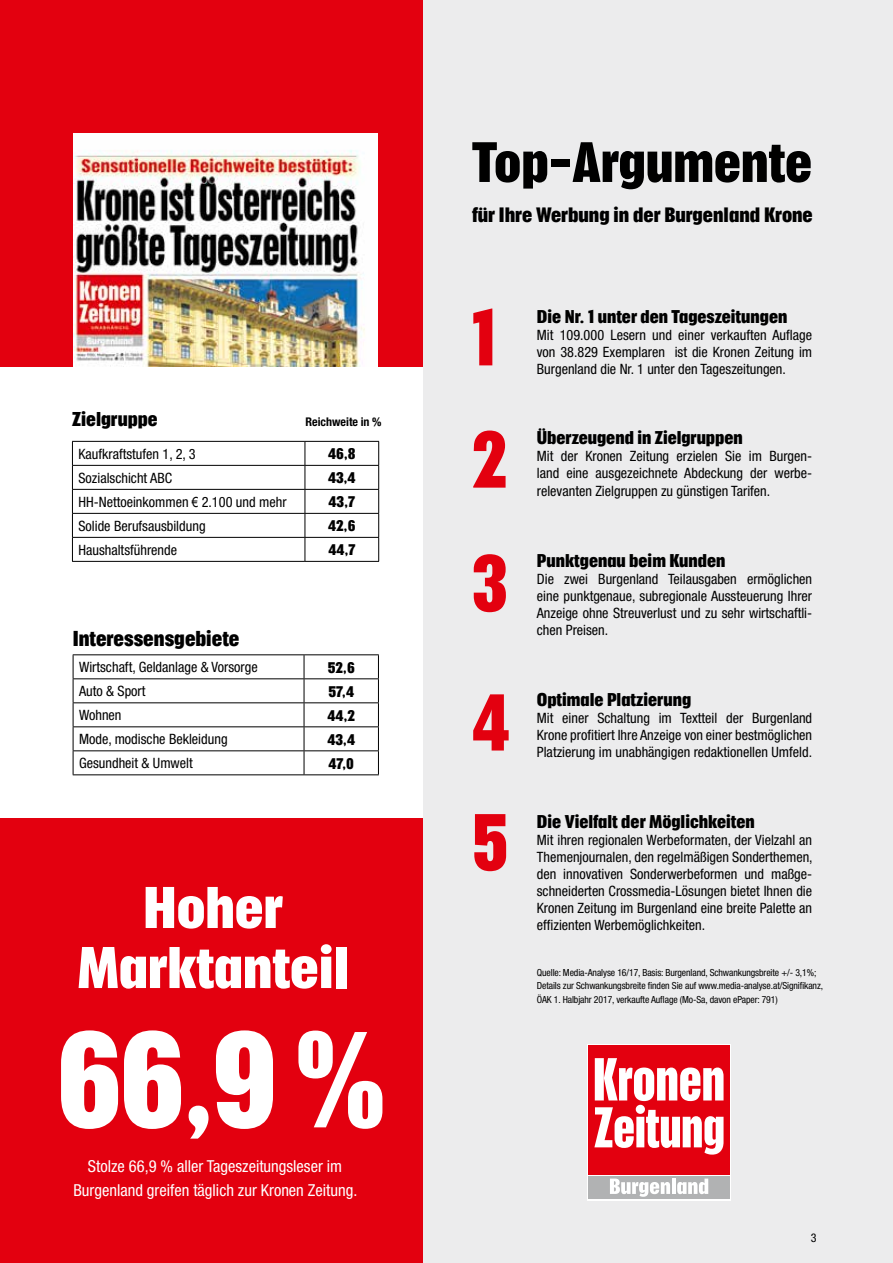
<style>
.page{position:relative;width:893px;height:1263px;background:#fff}
.page>*{position:absolute;margin:0;border:0;box-sizing:border-box;transform-origin:0 0}
.t1{font:700 condensed 132.45px "Placard";color:#fff}
.t2{font:700 condensed 78px/123px "Placard";color:#e3000f;scale:.9 1}
.t3{font:700 condensed 57px/60px "Placard";color:#fff;text-align:center}
.t4{font:700 condensed 55.2px "Placard";color:#000}
.t5{font:700 condensed 21px "Placard";color:#000}
.t6{font:700 condensed 20.25px "Placard";color:#000}
.t7{font:700 condensed 19.5px "Placard";color:#000}
.t8{font:700 condensed 18px "Placard";color:#000}
.t9{font:condensed 16.5px/24px "Helvetica Neue";color:#fff;text-align:center}
.t10{font:700 condensed 15px "Placard";color:#000}
.t11{font:condensed 14.25px/17.1px "Helvetica Neue";color:#000;text-align:justify}
.t12{font:700 condensed 12px "Helvetica Neue";color:#000}
.t13{font:condensed 12px "Helvetica Neue";color:#000}
.t14{font:condensed 9.75px/13.5px "Helvetica Neue";letter-spacing:-.01em;color:#000}
.s1{font-family:"Arial Narrow";font-stretch:normal}
</style>
<div class="page">
<div style="left:5px;top:0;width:888px;height:1263px;background:#ececed"></div>
<div style="left:0;top:0;width:422px;height:1263px;background:#e3000f"></div>
<img style="left:73px;top:134px;width:304px;height:233px">
<div style="left:0;top:367px;width:422px;height:450px;background:#fff"></div>
<hr style="left:305px;top:441px;width:74px;height:1px;background:#000">
<hr style="left:305px;top:465px;width:74px;height:1px;background:#000">
<hr style="left:305px;top:489px;width:74px;height:1px;background:#000">
<hr style="left:305px;top:513px;width:74px;height:1px;background:#000">
<hr style="left:305px;top:537px;width:74px;height:1px;background:#000">
<svg style="left:72px;top:440px;width:289px;height:121px"></svg>
<svg style="left:378px;top:442px;width:1px;height:119px"></svg>
<hr style="left:72px;top:561px;width:233px;height:1px;background:#000">
<hr style="left:305px;top:561px;width:74px;height:1px;background:#000">
<hr style="left:73px;top:654px;width:231px;height:1px;background:#000">
<hr style="left:304px;top:654px;width:75px;height:1px;background:#000">
<hr style="left:73px;top:678px;width:231px;height:1px;background:#000">
<hr style="left:304px;top:678px;width:75px;height:1px;background:#000">
<hr style="left:73px;top:702px;width:231px;height:1px;background:#000">
<hr style="left:304px;top:702px;width:75px;height:1px;background:#000">
<hr style="left:73px;top:726px;width:231px;height:1px;background:#000">
<hr style="left:304px;top:726px;width:75px;height:1px;background:#000">
<hr style="left:73px;top:750px;width:231px;height:1px;background:#000">
<svg style="left:73px;top:655px;width:1px;height:119px"></svg>
<hr style="left:304px;top:750px;width:75px;height:1px;background:#000">
<svg style="left:304px;top:655px;width:1px;height:119px"></svg>
<svg style="left:378px;top:655px;width:1px;height:119px"></svg>
<hr style="left:73px;top:774px;width:231px;height:1px;background:#000">
<hr style="left:304px;top:774px;width:75px;height:1px;background:#000">
<div style="left:587px;top:1044px;width:144px;height:156px;background:linear-gradient(to right,#e3000f,#e3000f)"></div>
<div style="left:589px;top:1045px;width:141px;height:129px;background:#e3000f"></div>
<svg style="left:594px;top:1058px;width:129px;height:96px"></svg>
<div style="left:589px;top:1176px;width:141px;height:23px;background:#b1b2b3"></div>
<svg style="left:610px;top:1178px;width:60px;height:19px"></svg>
<hr style="left:672px;top:1178px;width:4px;height:16px;background:#fff">
<svg style="left:677px;top:1178px;width:31px;height:16px"></svg>
<h3 class="t7" style="left:72px;top:408px;width:87px">Zielgruppe</h3>
<p class="t12" style="left:305px;top:414px;width:78px">Reichweite in %</p>
<p class="t11" style="left:78px;top:445px;width:119px">Kaufkraftstufen 1, 2, 3</p>
<p class="t10" style="left:328px;top:446px;width:29px">46,8</p>
<p class="t11" style="left:78px;top:469px;width:95px">Sozialschicht ABC</p>
<p class="t10" style="left:328px;top:470px;width:29px">43,4</p>
<p class="t11" style="left:78px;top:493px;width:210px">HH-Nettoeinkommen <span class="s1">€</span> 2.100 und mehr</p>
<p class="t10" style="left:329px;top:494px;width:28px">43,7</p>
<p class="t11" style="left:78px;top:517px;width:129px">Solide Berufsausbildung</p>
<p class="t10" style="left:328px;top:518px;width:29px">42,6</p>
<p class="t11" style="left:78px;top:541px;width:100px">Haushaltsführende</p>
<p class="t10" style="left:328px;top:542px;width:28px">44,7</p>
<h3 class="t5" style="left:73px;top:627px;width:168px">Interessensgebiete</h3>
<p class="t11" style="left:79px;top:659px;width:180px">Wirtschaft, Geldanlage &amp; Vorsorge</p>
<p class="t10" style="left:328px;top:659px;width:29px">52,6</p>
<p class="t11" style="left:79px;top:682px;width:68px">Auto &amp; Sport</p>
<p class="t10" style="left:328px;top:683px;width:27px">57,4</p>
<p class="t11" style="left:79px;top:706px;width:44px">Wohnen</p>
<p class="t10" style="left:327px;top:707px;width:29px">44,2</p>
<p class="t11" style="left:79px;top:730px;width:150px">Mode, modische Bekleidung</p>
<p class="t10" style="left:327px;top:731px;width:29px">43,4</p>
<p class="t11" style="left:79px;top:754px;width:115px">Gesundheit &amp; Umwelt</p>
<p class="t10" style="left:329px;top:755px;width:27px">47,0</p>
<h3 class="t3" style="left:77px;top:877px;width:273px">Hoher<br>Marktanteil</h3>
<h1 class="t1" style="left:56px;top:1008px;width:332px">66,9 %</h1>
<p class="t9" style="left:73px;top:1154px;width:286px">Stolze 66,9 % aller Tageszeitungsleser im<br>Burgenland greifen täglich zur Kronen Zeitung.</p>
<h3 class="t4" style="left:472px;top:132px;width:342px">Top-Argumente</h3>
<h3 class="t6" style="left:472px;top:204px;width:342px">für Ihre Werbung in der Burgenland Krone</h3>
<h2 class="t2" style="left:472px;top:275px;width:41px">1<br>2<br>3</h2>
<h2 class="t2" style="left:472px;top:662px;width:43px;line-height:119.7px">4<br>5</h2>
<p class="t8" style="left:537px;top:306px;width:252px">Die Nr. 1 unter den Tageszeitungen</p>
<p class="t11" style="left:537px;top:326px;width:277px">Mit 109.000 Lesern und einer verkauften Auflage von 38.829 Exemplaren ist die Kronen Zeitung im Burgenland die Nr. 1 unter den Tageszeitungen.</p>
<p class="t8" style="left:537px;top:428px;width:208px">Überzeugend in Zielgruppen</p>
<p class="t11" style="left:537px;top:448px;width:277px">Mit der Kronen Zeitung erzielen Sie im Burgen&shy;land eine ausgezeichnete Abdeckung der werbe&shy;relevanten Zielgruppen zu günstigen Tarifen.</p>
<p class="t8" style="left:537px;top:550px;width:190px">Punktgenau beim Kunden</p>
<p class="t11" style="left:537px;top:570px;width:277px">Die zwei Burgenland Teilausgaben ermöglichen eine punktgenaue, subregionale Aussteuerung Ihrer Anzeige ohne Streuverlust und zu sehr wirtschaftli&shy;chen Preisen.</p>
<p class="t8" style="left:537px;top:690px;width:156px">Optimale Platzierung</p>
<p class="t11" style="left:537px;top:709px;width:277px">Mit einer Schaltung im Textteil der Burgenland Krone profitiert Ihre Anzeige von einer bestmöglichen Platzierung im unabhängigen redaktionellen Umfeld.</p>
<p class="t8" style="left:537px;top:811px;width:219px">Die Vielfalt der Möglichkeiten</p>
<p class="t11" style="left:537px;top:831px;width:277px">Mit ihren regionalen Werbeformaten, der Vielzahl an Themenjournalen, den regelmäßigen Sonderthemen, den innovativen Sonderwerbeformen und maßge&shy;schneiderten Crossmedia-Lösungen bietet Ihnen die Kronen Zeitung im Burgenland eine breite Palette an effizienten Werbemöglichkeiten.</p>
<p class="t14" style="left:537px;top:965px;width:288px">Quelle: Media-Analyse 16/17, Basis: Burgenland, Schwankungsbreite +/- 3,1%;<br>Details zur Schwankungsbreite finden Sie auf www.media-analyse.at/Signifikanz,<br>ÖAK 1. Halbjahr 2017, verkaufte Auflage (Mo-Sa, davon ePaper: 791)</p>
<p class="t13" style="left:811px;top:1231px;width:7px">3</p>
</div>
